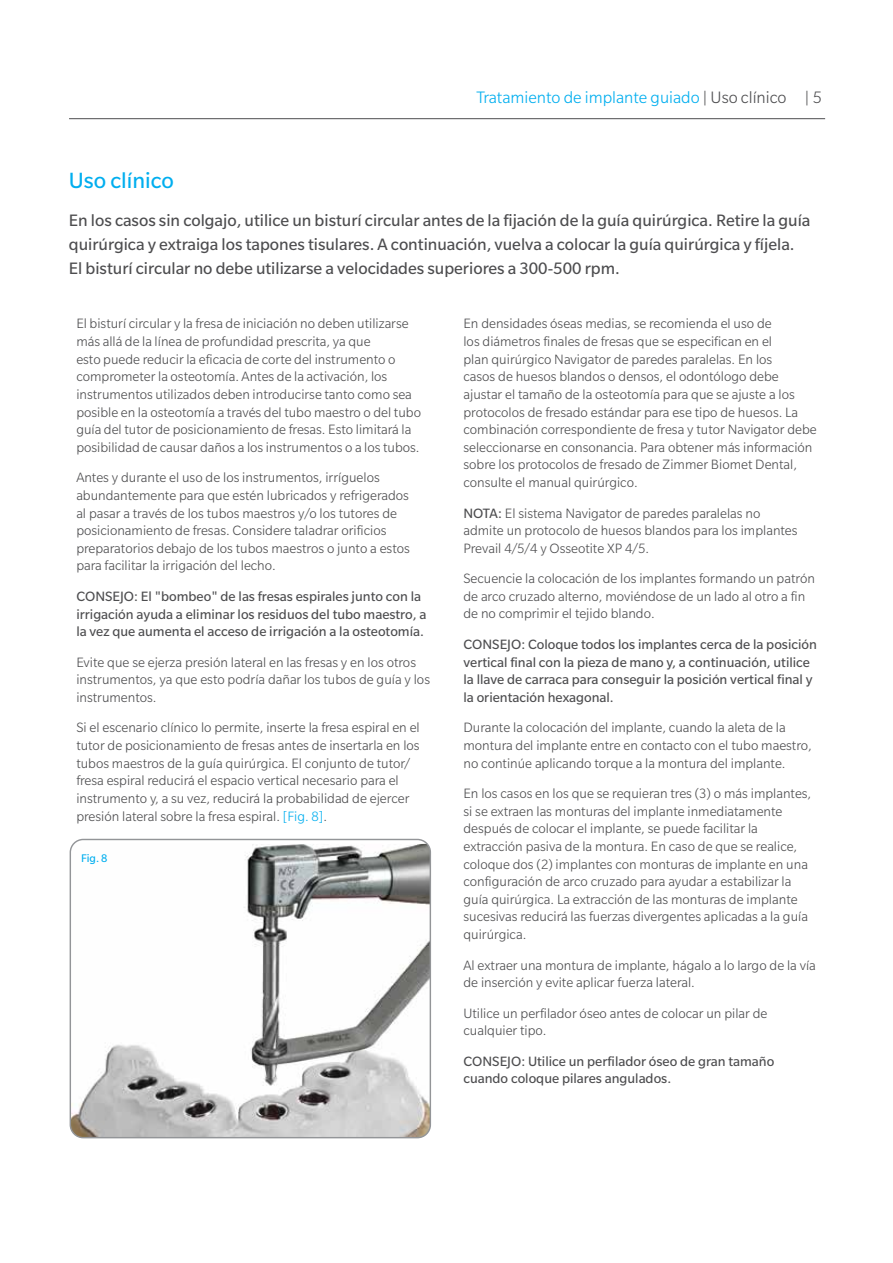
<style>
.page{position:relative;width:893px;height:1263px;background:#fff}
.page>*{position:absolute;margin:0;border:0;box-sizing:border-box;transform-origin:0 0}
.t1{font:24px "Slate Pro";color:#00aeef}
.t2{font:18px/24px "Slate Pro";color:#4d4d4f}
.t3{font:300 18px "Slate Pro";color:#00aeef}
.t4{font:300 14.7px/17.7px "Slate Pro";color:#4d4d4f}
.t5{font:14.7px/17.7px "Slate Pro";color:#4d4d4f}
.t6{font:12px "Slate Pro";color:#00aeef}
.s1{color:#4d4d4f}
.s2{color:#00aeef}
.s3{font-weight:400}
</style>
<div class="page">
<hr style="left:69px;top:118px;width:756px;height:1px;background:#4d4d4f">
<img style="left:71px;top:844px;width:359px;height:294px">
<div style="left:70px;top:839px;width:361px;height:299px;border:1px solid #939598;border-radius:13px"></div>
<p class="t3" style="left:476px;top:88px;width:347px">Tratamiento de implante guiado <span class="s1">| Uso clínico | 5</span></p>
<h1 class="t1" style="left:69px;top:168px;width:107px">Uso clínico</h1>
<p class="t2" style="left:69px;top:208px;width:743px">En los casos sin colgajo, utilice un bisturí circular antes de la fijación de la guía quirúrgica. Retire la guía quirúrgica y extraiga los tapones tisulares. A continuación, vuelva a colocar la guía quirúrgica y fíjela.<br>El bisturí circular no debe utilizarse a velocidades superiores a 300-500 rpm.</p>
<p class="t4" style="left:76px;top:315px;width:346px">El bisturí circular y la fresa de iniciación no deben utilizarse más allá de la línea de profundidad prescrita, ya que<br>esto puede reducir la eficacia de corte del instrumento o comprometer la osteotomía. Antes de la activación, los instrumentos utilizados deben introducirse tanto como sea posible en la osteotomía a través del tubo maestro o del tubo guía del tutor de posicionamiento de fresas. Esto limitará la posibilidad de causar daños a los instrumentos o a los tubos.</p>
<p class="t4" style="left:76px;top:469px;width:335px">Antes y durante el uso de los instrumentos, irríguelos abundantemente para que estén lubricados y refrigerados al pasar a través de los tubos maestros y/o los tutores de posicionamiento de fresas. Considere taladrar orificios preparatorios debajo de los tubos maestros o junto a estos para facilitar la irrigación del lecho.</p>
<p class="t5" style="left:76px;top:587px;width:351px">CONSEJO: El "bombeo" de las fresas espirales junto con la irrigación ayuda a eliminar los residuos del tubo maestro, a la vez que aumenta el acceso de irrigación a la osteotomía.</p>
<p class="t4" style="left:76px;top:653px;width:355px">Evite que se ejerza presión lateral en las fresas y en los otros instrumentos, ya que esto podría dañar los tubos de guía y los instrumentos.</p>
<p class="t4" style="left:76px;top:719px;width:345px">Si el escenario clínico lo permite, inserte la fresa espiral en el tutor de posicionamiento de fresas antes de insertarla en los tubos maestros de la guía quirúrgica. El conjunto de tutor/ fresa espiral reducirá el espacio vertical necesario para el instrumento y, a su vez, reducirá la probabilidad de ejercer presión lateral sobre la fresa espiral. <span class="s2">[Fig. 8]</span>.</p>
<p class="t6" style="left:81px;top:851px;width:28px">Fig. 8</p>
<p class="t4" style="left:463px;top:315px;width:355px">En densidades óseas medias, se recomienda el uso de<br>los diámetros finales de fresas que se especifican en el<br>plan quirúrgico Navigator de paredes paralelas. En los<br>casos de huesos blandos o densos, el odontólogo debe ajustar el tamaño de la osteotomía para que se ajuste a los protocolos de fresado estándar para ese tipo de huesos. La combinación correspondiente de fresa y tutor Navigator debe seleccionarse en consonancia. Para obtener más información sobre los protocolos de fresado de Zimmer Biomet Dental, consulte el manual quirúrgico.</p>
<p class="t4" style="left:463px;top:504px;width:336px"><span class="s3">NOTA:</span> El sistema Navigator de paredes paralelas no admite un protocolo de huesos blandos para los implantes<br>Prevail 4/5/4 y Osseotite XP 4/5.</p>
<p class="t4" style="left:463px;top:570px;width:353px">Secuencie la colocación de los implantes formando un patrón de arco cruzado alterno, moviéndose de un lado al otro a fin de no comprimir el tejido blando.</p>
<p class="t5" style="left:463px;top:635px;width:355px">CONSEJO: Coloque todos los implantes cerca de la posición vertical final con la pieza de mano y, a continuación, utilice la llave de carraca para conseguir la posición vertical final y la orientación hexagonal.</p>
<p class="t4" style="left:463px;top:719px;width:350px">Durante la colocación del implante, cuando la aleta de la montura del implante entre en contacto con el tubo maestro, no continúe aplicando torque a la montura del implante.</p>
<p class="t4" style="left:463px;top:784px;width:349px">En los casos en los que se requieran tres (3) o más implantes, si se extraen las monturas del implante inmediatamente después de colocar el implante, se puede facilitar la extracción pasiva de la montura. En caso de que se realice, coloque dos (2) implantes con monturas de implante en una configuración de arco cruzado para ayudar a estabilizar la guía quirúrgica. La extracción de las monturas de implante sucesivas reducirá las fuerzas divergentes aplicadas a la guía quirúrgica.</p>
<p class="t4" style="left:463px;top:956px;width:354px">Al extraer una montura de implante, hágalo a lo largo de la vía de inserción y evite aplicar fuerza lateral.</p>
<p class="t4" style="left:463px;top:1004px;width:306px">Utilice un perfilador óseo antes de colocar un pilar de cualquier tipo.</p>
<p class="t5" style="left:463px;top:1052px;width:312px">CONSEJO: Utilice un perfilador óseo de gran tamaño cuando coloque pilares angulados.</p>
</div>
